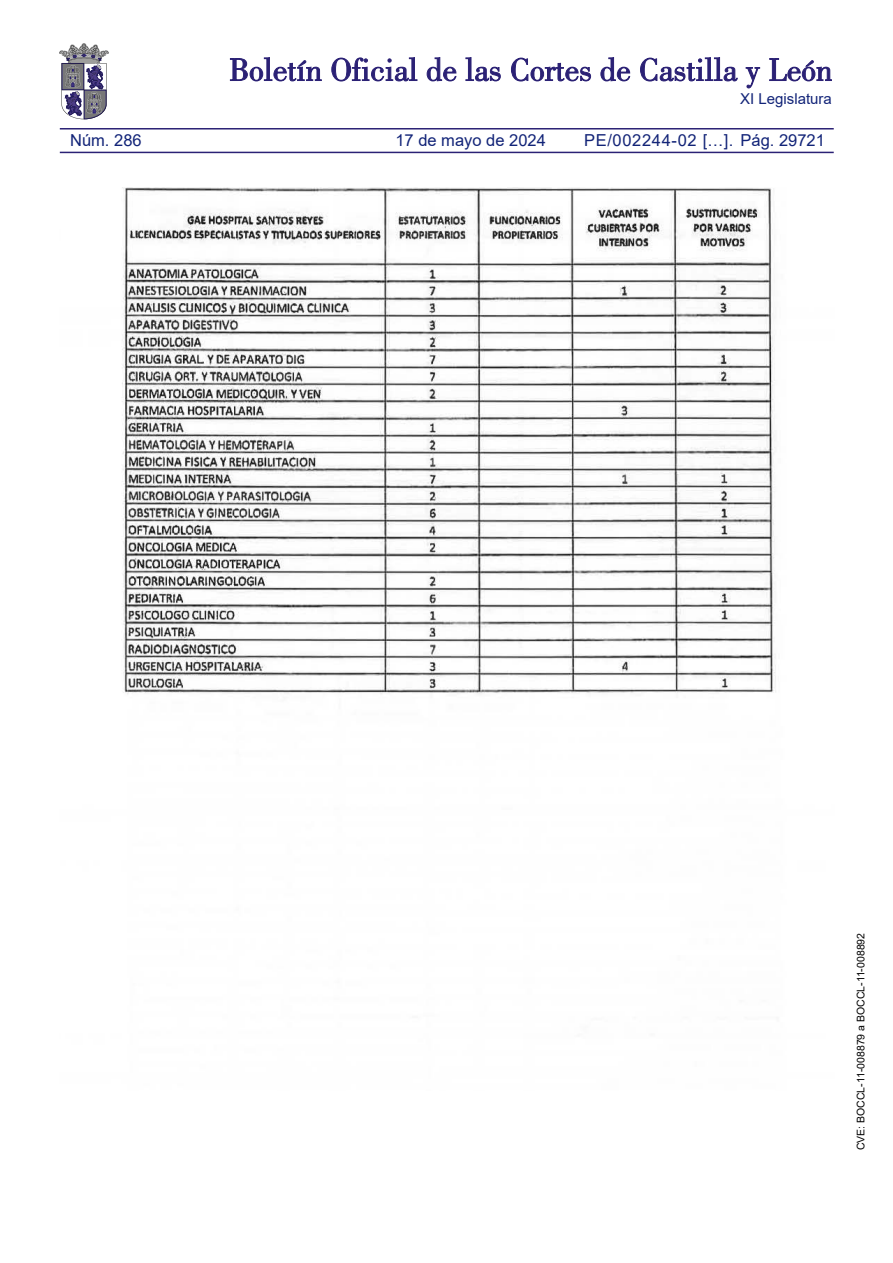
<style>
.page{position:relative;width:893px;height:1263px;background:#fff}
.page>*{position:absolute;margin:0;border:0;box-sizing:border-box;transform-origin:0 0}
.ordencabecera{font:16.5px "Arial";letter-spacing:.04em;color:#132477}
.t1{font:16.5px "Arial";color:#122478}
.t2{font:15px "Arial";color:#122478}
.cve{font:10.5px "Arial";color:#000}
.s1{color:#122478}
</style>
<div class="page">
<hr style="left:60px;top:152px;width:774px;height:1px;background:#2b2175">
<hr style="left:60px;top:128px;width:774px;height:1px;background:#2b2175">
<svg style="left:230px;top:57px;width:92px;height:24px"></svg>
<svg style="left:331px;top:57px;width:86px;height:24px"></svg>
<svg style="left:427px;top:57px;width:29px;height:24px"></svg>
<svg style="left:466px;top:57px;width:35px;height:24px"></svg>
<svg style="left:511px;top:58px;width:80px;height:23px"></svg>
<svg style="left:600px;top:57px;width:30px;height:24px"></svg>
<svg style="left:640px;top:57px;width:98px;height:24px"></svg>
<svg style="left:746px;top:67px;width:14px;height:21px"></svg>
<svg style="left:769px;top:58px;width:63px;height:23px"></svg>
<svg style="left:59px;top:43px;width:50px;height:76px"></svg>
<img style="left:122px;top:187px;width:654px;height:507px">
<h1 class="t1" style="left:70px;top:129px;width:73px">Núm. 286</h1>
<h1 class="t1" style="left:395px;top:128px;width:152px">17 de mayo de 2024</h1>
<h2 class="t2" style="left:740px;top:89px;width:93px">XI Legislatura</h2>
<p class="ordencabecera" style="left:584px;top:128px;width:242px">PE/002244-02 [...]. <span class="s1">Pág. 29721</span></p>
<p class="cve" style="left:853px;top:1150px;width:219px;rotate:-90deg">CVE: BOCCL-11-008879 a BOCCL-11-008892</p>
</div>
